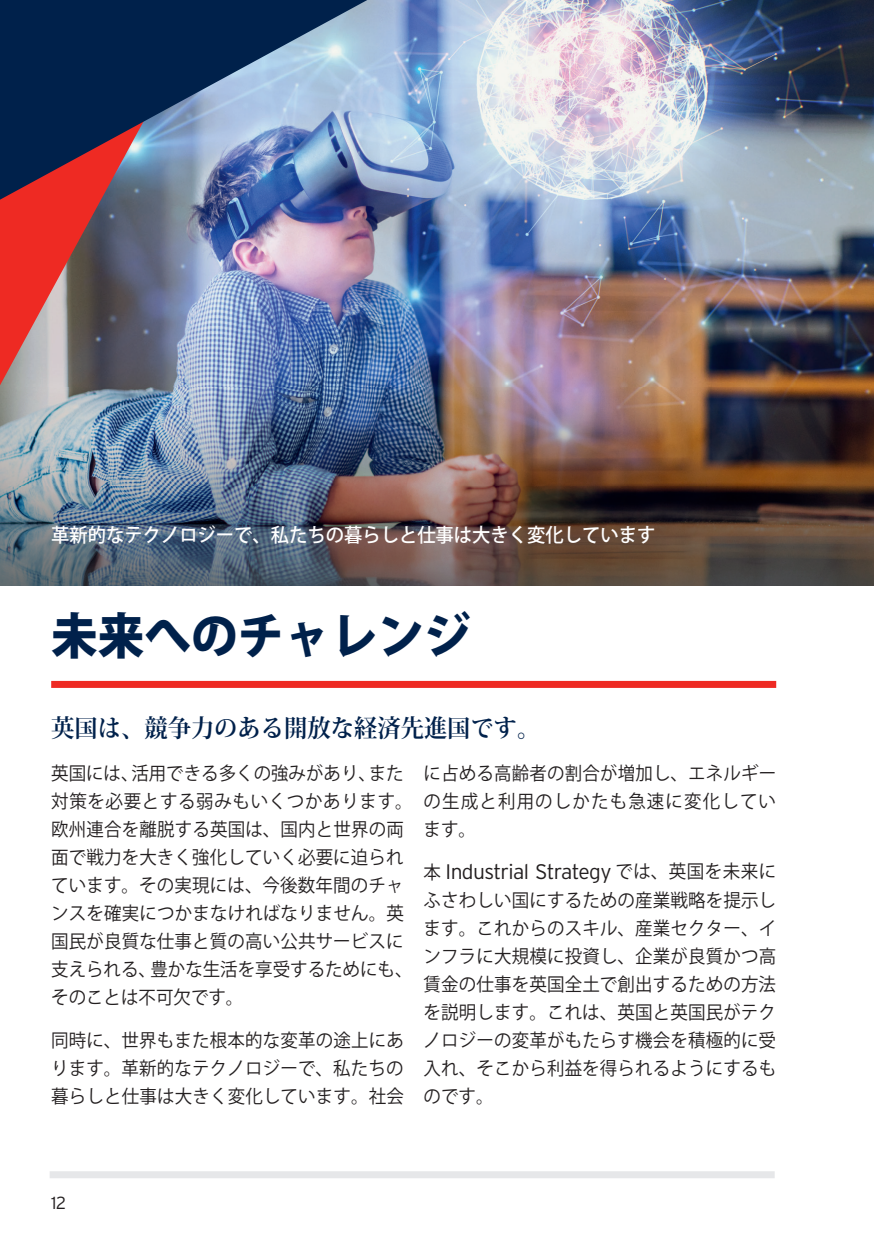
<style>
.page{position:relative;width:874px;height:1241px;background:#fff}
.page>*{position:absolute;margin:0;border:0;box-sizing:border-box;transform-origin:0 0}
.t1{font:800 49px "Koz Go Pr 6 N";color:#00214b;scale:.95 1}
.t2{font:700 24.5px "Koz Min Pr 6 N";color:#00214b;scale:.95 1}
.t3{font:300 21px "Interstate";letter-spacing:-.03em;color:#231f20}
.t4{font:500 19.25px "Koz Go Pr 6 N";color:#fff;scale:.95 1}
.t5{font:18.38px/28px "Koz Go Pr 6 N";letter-spacing:.01em;color:#231f20;text-align:justify;scale:.95 1}
.t6{font:300 17.5px "Interstate";color:#231f20}
.s1{font-family:"Koz Go Pr 6 N";font-weight:400;font-size:18.38px}
</style>
<div class="page">
<div style="left:50px;top:1170px;width:724px;height:7px;background:#e6e7e9"></div>
<img style="left:0;top:0;width:873px;height:585px">
<div style="left:51px;top:680px;width:724px;height:7px;background:#ee2a23"></div>
<svg style="left:0;top:200px;width:153px;height:185px;background:#965558"></svg>
<svg style="left:0;top:0;width:367px;height:200px;background:#4a5c80"></svg>
<p class="t4" style="left:51px;top:524px;width:637px">革新的なテクノロジーで、私たちの暮らしと仕事は大きく変化しています</p>
<h1 class="t1" style="left:51px;top:608px;width:443px">未来へのチャレンジ</h1>
<h2 class="t2" style="left:51px;top:713px;width:516px">英国は、競争力のある開放な経済先進国です。</h2>
<p class="t5" style="left:51px;top:759px;width:382px;text-align:left">英国には、活用できる多くの強みがあり、また対策を必要とする弱みもいくつかあります。欧州連合を離脱する英国は、国内と世界の両面で戦力を大きく強化していく必要に迫られています。その実現には、今後数年間のチャンスを確実につかまなければなりません。英国民が良質な仕事と質の高い公共サービスに支えられる、豊かな生活を享受するためにも、そのことは不可欠です。</p>
<p class="t5" style="left:51px;top:1026px;width:372px">同時に、世界もまた根本的な変革の途上にあります。革新的なテクノロジーで、私たちの暮らしと仕事は大きく変化しています。社会</p>
<p class="t5" style="left:423px;top:759px;width:372px">に占める高齢者の割合が増加し、エネルギーの生成と利用のしかたも急速に変化しています。</p>
<p class="t3" style="left:423px;top:860px;width:354px"><span class="s1">本</span> Industrial Strategy <span class="s1">では、英国を未来に</span></p>
<p class="t5" style="left:423px;top:886px;width:372px">ふさわしい国にするための産業戦略を提示します。これからのスキル、産業セクター、インフラに大規模に投資し、企業が良質かつ高賃金の仕事を英国全土で創出するための方法を説明します。これは、英国と英国民がテクノロジーの変革がもたらす機会を積極的に受入れ、そこから利益を得られるようにするものです。</p>
<p class="t6" style="left:51px;top:1192px;width:16px">12</p>
</div>
